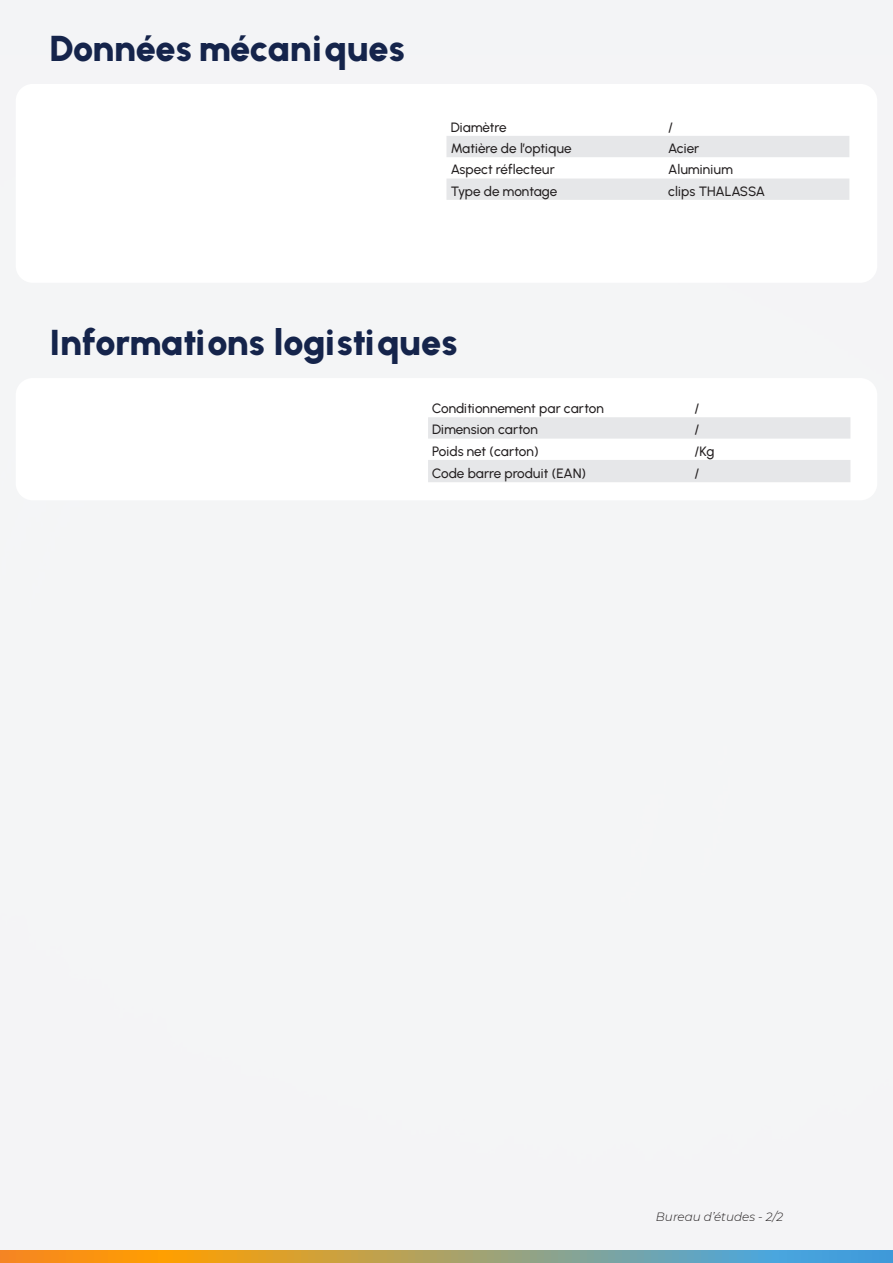
<style>
.page{position:relative;width:893px;height:1263px;background:#f4f5f6}
.page>*{position:absolute;margin:0;border:0;box-sizing:border-box;transform-origin:0 0}
.t1{font:900 36px "Urbanist";letter-spacing:-.01em;color:#15244b}
.Texte_courant{font:500 13.5px "Urbanist";letter-spacing:-.005em;color:#231f20}
.Texte_courant-2{font:italic 300 12px "Montserrat";color:#231f20}
</style>
<div class="page">
<div style="left:16px;top:84px;width:861px;height:199px;background:#fff;border-radius:17px"></div>
<div style="left:16px;top:378px;width:861px;height:122px;background:#fff;border-radius:17px"></div>
<svg style="left:428px;top:417px;width:422px;height:65px"></svg>
<svg style="left:446px;top:136px;width:403px;height:64px"></svg>
<svg style="left:0;top:1251px;width:893px;height:12px;background:#a79e6c"></svg>
<p class="t1" style="left:50px;top:27px;width:357px">Données mécaniques</p>
<p class="Texte_courant" style="left:451px;top:119px;width:57px">Diamètre</p>
<p class="Texte_courant" style="left:668px;top:119px;width:6px">/</p>
<p class="Texte_courant" style="left:451px;top:140px;width:122px">Matière de l’optique</p>
<p class="Texte_courant" style="left:668px;top:140px;width:33px">Acier</p>
<p class="Texte_courant" style="left:451px;top:161px;width:106px">Aspect réflecteur</p>
<p class="Texte_courant" style="left:668px;top:161px;width:66px">Aluminium</p>
<p class="Texte_courant" style="left:451px;top:183px;width:108px">Type de montage</p>
<p class="Texte_courant" style="left:668px;top:183px;width:98px">clips THALASSA</p>
<p class="t1" style="left:50px;top:321px;width:409px">Informations logistiques</p>
<p class="Texte_courant" style="left:432px;top:400px;width:173px">Conditionnement par carton</p>
<p class="Texte_courant" style="left:694px;top:400px;width:6px">/</p>
<p class="Texte_courant" style="left:432px;top:421px;width:107px">Dimension carton</p>
<p class="Texte_courant" style="left:694px;top:421px;width:6px">/</p>
<p class="Texte_courant" style="left:432px;top:443px;width:108px">Poids net (carton)</p>
<p class="Texte_courant" style="left:694px;top:443px;width:21px">/Kg</p>
<p class="Texte_courant" style="left:432px;top:465px;width:155px">Code barre produit (EAN)</p>
<p class="Texte_courant" style="left:694px;top:465px;width:6px">/</p>
<p class="Texte_courant-2" style="left:656px;top:1208px;width:129px">Bureau d’études - 2/2</p>
</div>
